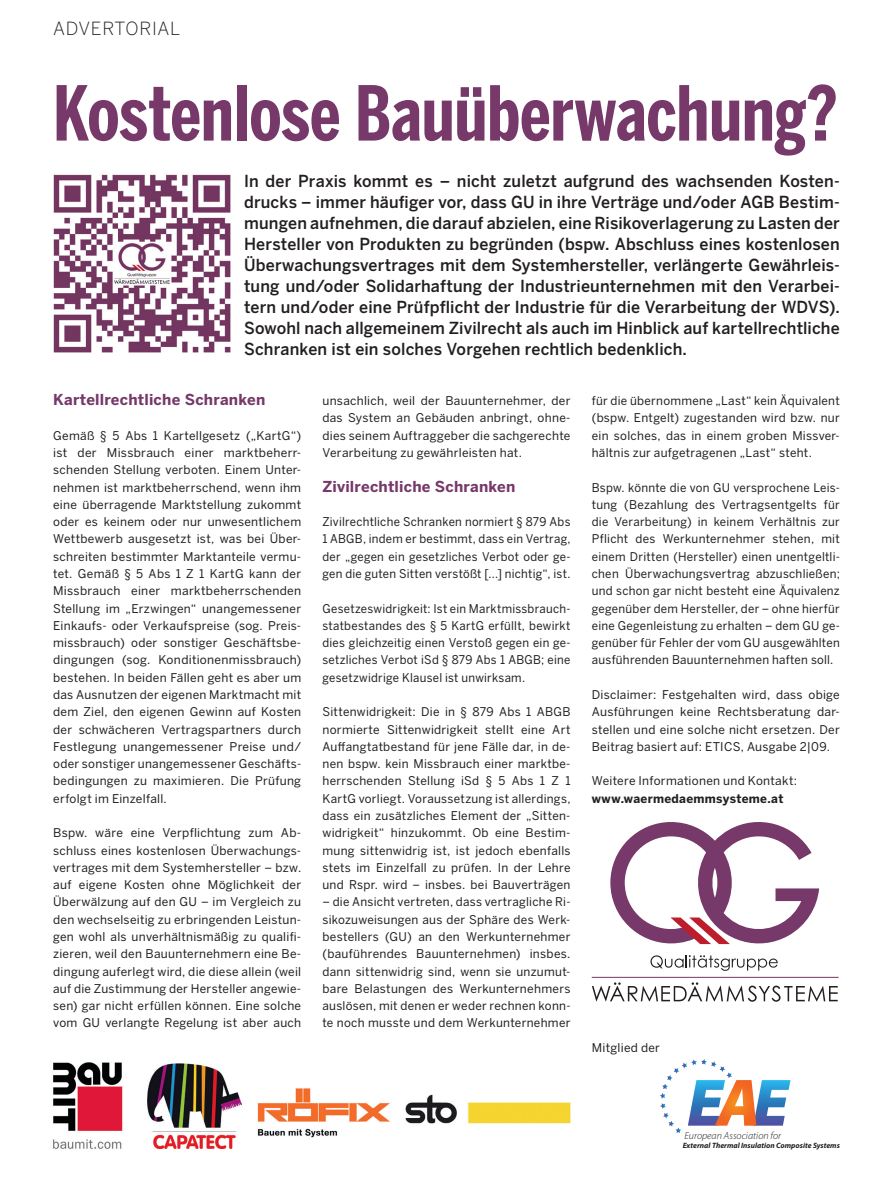
<style>
.page{position:relative;width:893px;height:1191px;background:#fff}
.page>*{position:absolute;margin:0;border:0;box-sizing:border-box;transform-origin:0 0}
._1_2_Headline{font:700 75px "Benton Sans Comp";color:#76396a}
.t1{font:300 18px "Benton Sans";letter-spacing:.04em;color:#231f20}
._1_3_Leadtext{font:500 16.5px/21px "Benton Sans";letter-spacing:.01em;color:#231f20;text-align:justify}
._1_6_Zwischentitel{font:700 15px "Benton Sans";letter-spacing:.015em;color:#76396a}
._1_5_Copytext{font:12px/17.2px "Benton Sans";letter-spacing:.025em;color:#231f20;text-align:justify}
._1_5_Copytext-2{font:12px/17.2px "Benton Sans";letter-spacing:.025em;color:#231f20;text-align:justify;scale:.96 1}
._1_5_Copytext-3{font:12px/17.2px "Benton Sans";letter-spacing:.025em;color:#231f20;text-align:justify;scale:.95 1}
._1_5_Copytext-4{font:700 12px "Benton Sans";letter-spacing:.025em;color:#231f20}
.t2{font:italic 300 10.2px "Myriad Pro";color:#231f20}
.t3{font:italic 700 7.65px "Myriad Pro";color:#231f20}
</style>
<div class="page">
<img style="left:53px;top:174px;width:178px;height:179px">
<img style="left:53px;top:1062px;width:70px;height:87px">
<img style="left:148px;top:1063px;width:93px;height:85px">
<img style="left:257px;top:1088px;width:133px;height:50px">
<svg style="left:610px;top:822px;width:209px;height:148px"></svg>
<svg style="left:592px;top:982px;width:246px;height:19px"></svg>
<hr style="left:592px;top:977px;width:246px;height:1px;background:#76396a">
<svg style="left:660px;top:1059px;width:130px;height:74px"></svg>
<img style="left:405px;top:1094px;width:166px;height:30px">
<p class="t1" style="left:53px;top:17px;width:129px">ADVERTORIAL</p>
<p class="_1_2_Headline" style="left:53px;top:70px;width:785px">Kostenlose Bauüberwachung?</p>
<p class="_1_3_Leadtext" style="left:244px;top:170px;width:597px">In der Praxis kommt es – nicht zuletzt aufgrund des wachsenden Kosten&shy;drucks – immer häufiger vor, dass GU in ihre Verträge und/oder AGB Bestim&shy;mungen aufnehmen, die darauf abzielen, eine Risikoverlagerung zu Lasten der Hersteller von Produkten zu begründen (bspw. Abschluss eines kostenlosen Überwachungsvertrages mit dem Systemhersteller, verlängerte Gewährleis&shy;tung und/oder Solidarhaftung der Industrieunternehmen mit den Verarbei&shy;tern und/oder eine Prüfpflicht der Industrie für die Verarbeitung der WDVS).<br>Sowohl nach allgemeinem Zivilrecht als auch im Hinblick auf kartellrechtliche Schranken ist ein solches Vorgehen rechtlich bedenklich.</p>
<p class="_1_6_Zwischentitel" style="left:53px;top:391px;width:214px">Kartellrechtliche Schranken</p>
<p class="_1_5_Copytext" style="left:53px;top:426px;width:250px">Gemäß § 5 Abs 1 Kartellgesetz („KartG“) ist der Missbrauch einer marktbeherr&shy;schenden Stellung verboten. Einem Unter&shy;nehmen ist marktbeherrschend, wenn ihm eine überragende Marktstellung zukommt oder es keinem oder nur unwesentlichem Wettbewerb ausgesetzt ist, was bei Über&shy;schreiten bestimmter Marktanteile vermu&shy;tet. Gemäß § 5 Abs 1 Z 1 KartG kann der Missbrauch einer marktbeherrschenden Stellung im „Erzwingen“ unangemessener Einkaufs- oder Verkaufspreise (sog. Preis&shy;missbrauch) oder sonstiger Geschäftsbe&shy;dingungen (sog. Konditionenmissbrauch) bestehen. In beiden Fällen geht es aber um das Ausnutzen der eigenen Marktmacht mit dem Ziel, den eigenen Gewinn auf Kosten der schwächeren Vertragspartners durch Festlegung unangemessener Preise und/ oder sonstiger unangemessener Geschäfts&shy;bedingungen zu maximieren. Die Prüfung erfolgt im Einzelfall.</p>
<p class="_1_5_Copytext" style="left:53px;top:824px;width:250px">Bspw. wäre eine Verpflichtung zum Ab&shy;schluss eines kostenlosen Überwachungs&shy;vertrages mit dem Systemhersteller – bzw. auf eigene Kosten ohne Möglichkeit der Überwälzung auf den GU – im Vergleich zu den wechselseitig zu erbringenden Leistun&shy;gen wohl als unverhältnismäßig zu qualifi&shy;zieren, weil den Bauunternehmern eine Be&shy;dingung auferlegt wird, die diese allein (weil auf die Zustimmung der Hersteller angewie&shy;sen) gar nicht erfüllen können. Eine solche vom GU verlangte Regelung ist aber auch</p>
<p class="_1_5_Copytext" style="left:322px;top:392px;width:250px">unsachlich, weil der Bauunternehmer, der das System an Gebäuden anbringt, ohne&shy;dies seinem Auftraggeber die sachgerechte Verarbeitung zu gewährleisten hat.</p>
<p class="_1_6_Zwischentitel" style="left:322px;top:477px;width:194px">Zivilrechtliche Schranken</p>
<p class="_1_5_Copytext-3" style="left:322px;top:513px;width:263px">Zivilrechtliche Schranken normiert § 879 Abs 1 ABGB, indem er bestimmt, dass ein Vertrag, der „gegen ein gesetzliches Verbot oder ge&shy;gen die guten Sitten verstößt [...] nichtig“, ist.</p>
<p class="_1_5_Copytext-3" style="left:322px;top:599px;width:263px">Gesetzeswidrigkeit: Ist ein Marktmissbrauch&shy;statbestandes des § 5 KartG erfüllt, bewirkt dies gleichzeitig einen Verstoß gegen ein ge&shy;setzliches Verbot iSd § 879 Abs 1 ABGB; eine gesetzwidrige Klausel ist unwirksam.</p>
<p class="_1_5_Copytext" style="left:322px;top:703px;width:250px">Sittenwidrigkeit: Die in § 879 Abs 1 ABGB normierte Sittenwidrigkeit stellt eine Art Auffangtatbestand für jene Fälle dar, in de&shy;nen bspw. kein Missbrauch einer marktbe&shy;herrschenden Stellung iSd § 5 Abs 1 Z 1<br>KartG vorliegt. Voraussetzung ist allerdings, dass ein zusätzliches Element der „Sitten&shy;widrigkeit“ hinzukommt. Ob eine Bestim&shy;mung sittenwidrig ist, ist jedoch ebenfalls stets im Einzelfall zu prüfen. In der Lehre und Rspr. wird – insbes. bei Bauverträgen</p>
<p class="_1_5_Copytext" style="left:322px;top:893px;width:250px">– die Ansicht vertreten, dass vertragliche Ri&shy;sikozuweisungen aus der Sphäre des Werk&shy;bestellers (GU) an den Werkunternehmer (bauführendes Bauunternehmen) insbes. dann sittenwidrig sind, wenn sie unzumut&shy;bare Belastungen des Werkunternehmers auslösen, mit denen er weder rechnen konn&shy;te noch musste und dem Werkunternehmer</p>
<p class="_1_5_Copytext" style="left:592px;top:392px;width:250px">für die übernommene „Last“ kein Äquivalent (bspw. Entgelt) zugestanden wird bzw. nur ein solches, das in einem groben Missver&shy;hältnis zur aufgetragenen „Last“ steht.</p>
<p class="_1_5_Copytext-2" style="left:592px;top:478px;width:260px">Bspw. könnte die von GU versprochene Leis&shy;tung (Bezahlung des Vertragsentgelts für die Verarbeitung) in keinem Verhältnis zur Pflicht des Werkunternehmer stehen, mit einem Dritten (Hersteller) einen unentgeltli&shy;chen Überwachungsvertrag abzuschließen; und schon gar nicht besteht eine Äquivalenz gegenüber dem Hersteller, der – ohne hierfür eine Gegenleistung zu erhalten – dem GU ge&shy;genüber für Fehler der vom GU ausgewählten ausführenden Bauunternehmen haften soll.</p>
<p class="_1_5_Copytext" style="left:592px;top:686px;width:250px">Disclaimer: Festgehalten wird, dass obige Ausführungen keine Rechtsberatung dar&shy;stellen und eine solche nicht ersetzen. Der Beitrag basiert auf: ETICS, Ausgabe 2|09.</p>
<p class="_1_5_Copytext" style="left:592px;top:772px;width:207px">Weitere Informationen und Kontakt:</p>
<p class="_1_5_Copytext-4" style="left:592px;top:791px;width:193px">www.waermedaemmsysteme.at</p>
<p class="_1_5_Copytext" style="left:592px;top:1039px;width:70px">Mitglied der</p>
<p class="t2" style="left:684px;top:1129px;width:98px">European Association for</p>
<p class="t3" style="left:683px;top:1140px;width:159px">External Thermal Insulation Composite Systems</p>
</div>
